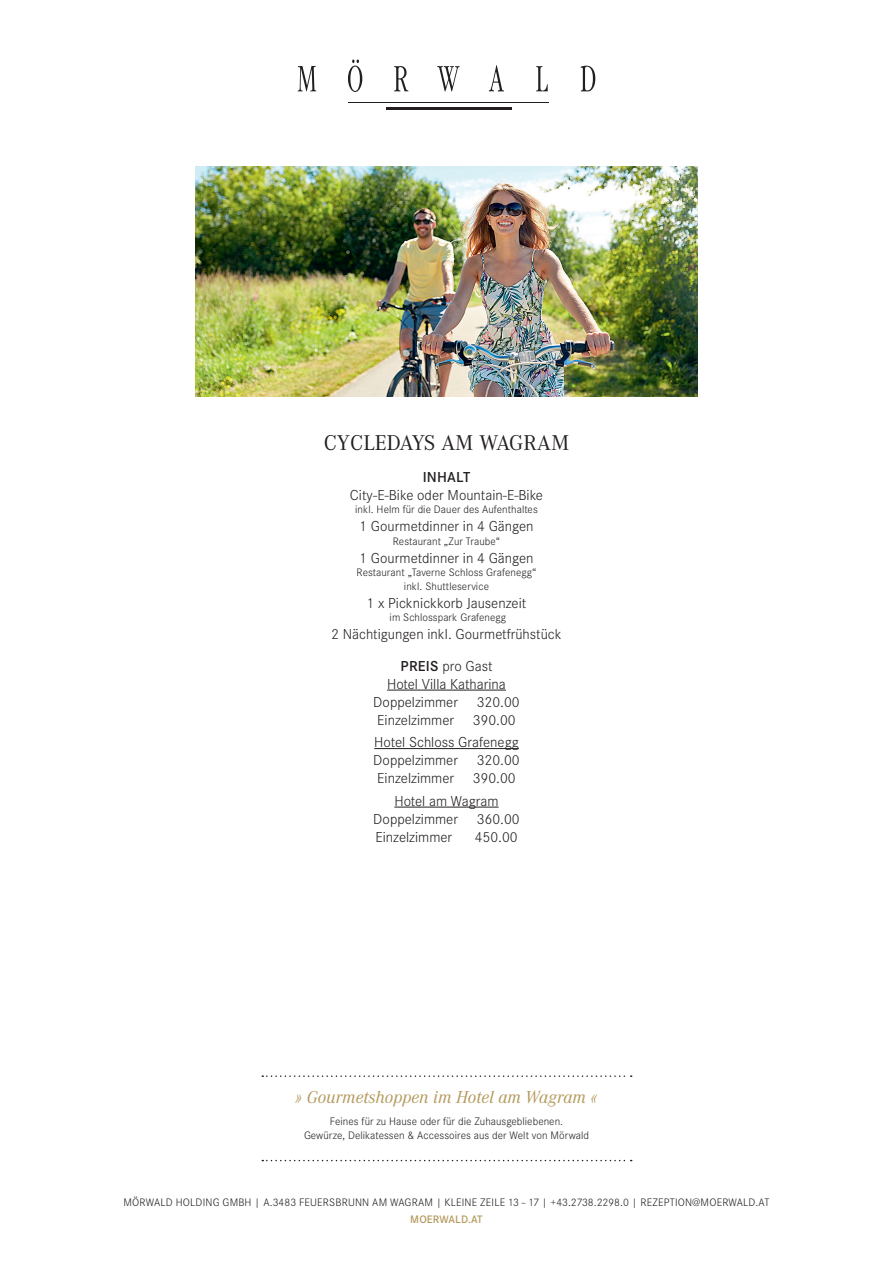
<style>
.page{position:relative;width:893px;height:1263px;background:#fff}
.page>*{position:absolute;margin:0;border:0;box-sizing:border-box;transform-origin:0 0}
.t1{font:22.2px "Corporate A";color:#231f20}
.t2{font:italic 18px "Corporate A";color:#b59a5d}
.t3{font:300 15px/22.5px "Corporate S";color:#231f20}
.t4{font:600 15px "Corporate S";letter-spacing:.015em;color:#231f20}
.t5{font:300 11.25px/13.5px "Corporate S";letter-spacing:.005em;color:#231f20;text-align:center}
.t6{font:600 11.25px "Corporate S";letter-spacing:.015em;color:#b59a5d}
.s1{font-weight:600}
</style>
<div class="page">
<svg style="left:298px;top:60px;width:297px;height:32px"></svg>
<hr style="left:348px;top:103px;width:201px;height:1px;background:#231f20">
<hr style="left:386px;top:107px;width:126px;height:3px;background:#231f20">
<hr style="left:387px;top:690px;width:119px;height:1px;background:#231f20">
<hr style="left:374px;top:748px;width:145px;height:1px;background:#231f20">
<hr style="left:394px;top:807px;width:105px;height:1px;background:#231f20">
<svg style="left:262px;top:1075px;width:370px;height:2px"></svg>
<svg style="left:262px;top:1160px;width:370px;height:1px"></svg>
<img style="left:196px;top:167px;width:501px;height:229px">
<h1 class="t1" style="left:324px;top:431px;width:247px">CYCLEDAYS AM WAGRAM</h1>
<h3 class="t4" style="left:423px;top:468px;width:49px">INHALT</h3>
<h3 class="t3" style="left:350px;top:483px;width:195px">City-E-Bike oder Mountain-E-Bike</h3>
<p class="t5" style="left:355px;top:503px;width:184px">inkl. Helm für die Dauer des Aufenthaltes</p>
<h3 class="t3" style="left:359px;top:515px;width:176px">1 Gourmetdinner in 4 Gängen</h3>
<p class="t5" style="left:393px;top:534px;width:109px">Restaurant „Zur Traube“</p>
<h3 class="t3" style="left:359px;top:546px;width:176px">1 Gourmetdinner in 4 Gängen</h3>
<p class="t5" style="left:357px;top:566px;width:181px">Restaurant „Taverne Schloss Grafenegg“ inkl. Shuttleservice</p>
<h3 class="t3" style="left:367px;top:591px;width:161px">1 x Picknickkorb Jausenzeit</h3>
<p class="t5" style="left:390px;top:611px;width:118px">im Schlosspark Grafenegg</p>
<h3 class="t3" style="left:331px;top:618px;width:232px;line-height:31.5px;text-align:center">2 Nächtigungen inkl. Gourmetfrühstück<br><span class="s1">PREIS</span> pro Gast</h3>
<h3 class="t3" style="left:373px;top:675px;width:134px;line-height:18px;text-indent:14px">Hotel Villa Katharina<br>Doppelzimmer</h3>
<h3 class="t3" style="left:477px;top:690px;width:44px">320.00</h3>
<h3 class="t3" style="left:377px;top:708px;width:78px">Einzelzimmer</h3>
<h3 class="t3" style="left:374px;top:708px;width:146px;text-align:right">390.00<br>Hotel Schloss Grafenegg</h3>
<h3 class="t3" style="left:373px;top:749px;width:86px">Doppelzimmer</h3>
<h3 class="t3" style="left:477px;top:749px;width:44px">320.00</h3>
<h3 class="t3" style="left:377px;top:767px;width:78px">Einzelzimmer</h3>
<h3 class="t3" style="left:394px;top:767px;width:123px;text-indent:78px">390.00<br>Hotel am Wagram</h3>
<h3 class="t3" style="left:373px;top:807px;width:86px">Doppelzimmer</h3>
<h3 class="t3" style="left:477px;top:807px;width:44px">360.00</h3>
<h3 class="t3" style="left:375px;top:825px;width:78px">Einzelzimmer</h3>
<h3 class="t3" style="left:475px;top:825px;width:44px">450.00</h3>
<h2 class="t2" style="left:295px;top:1086px;width:304px">» Gourmetshoppen im Hotel am Wagram «</h2>
<p class="t5" style="left:304px;top:1115px;width:286px">Feines für zu Hause oder für die Zuhausgebliebenen.<br>Gewürze, Delikatessen &amp; Accessoires aus der Welt von Mörwald</p>
<p class="t5" style="left:124px;top:1196px;width:647px">MÖRWALD HOLDING GMBH | A.3483 FEUERSBRUNN AM WAGRAM | KLEINE ZEILE 13 – 17 | +43.2738.2298.0 | REZEPTION@MOERWALD.AT</p>
<p class="t6" style="left:410px;top:1213px;width:74px">MOERWALD.AT</p>
</div>
